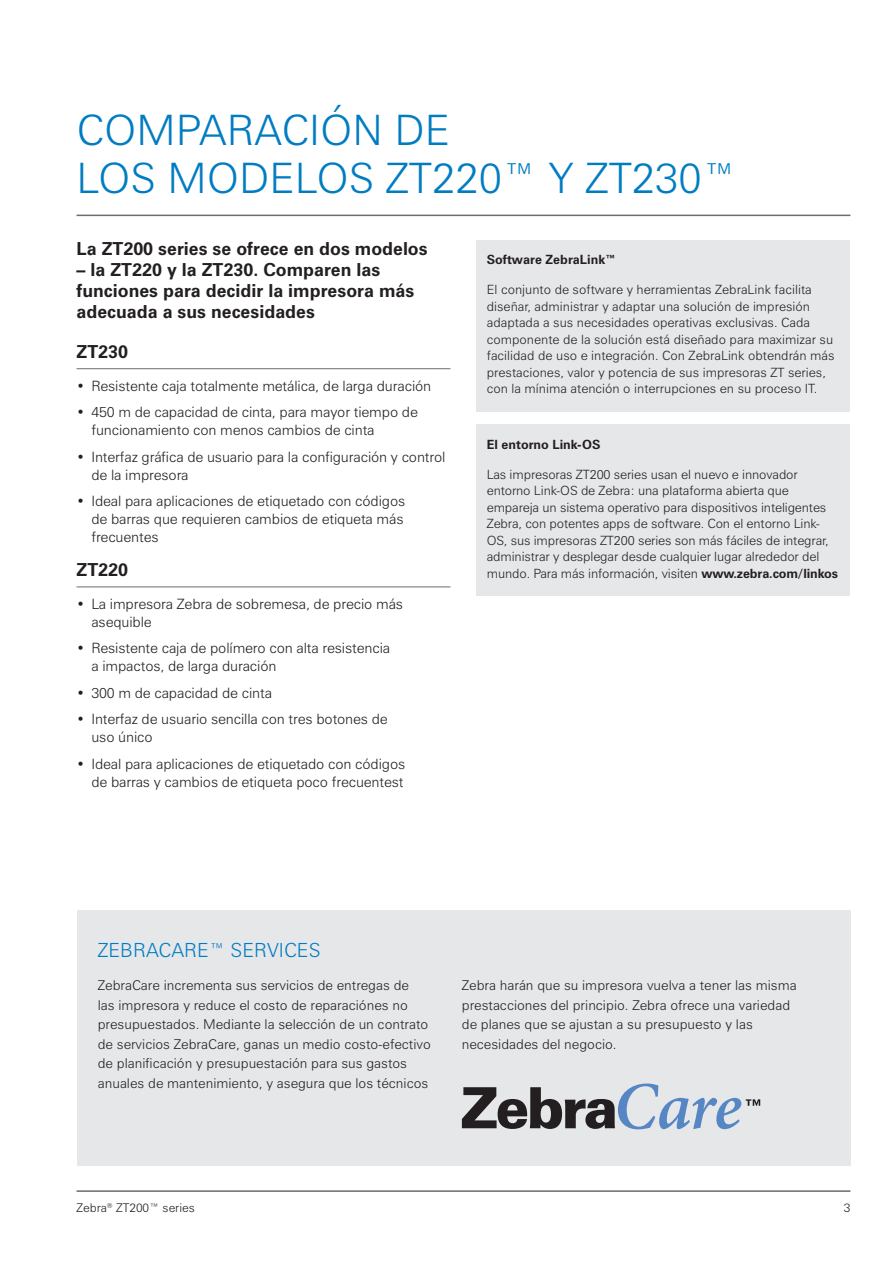
<style>
.page{position:relative;width:893px;height:1263px;background:#fff}
.page>*{position:absolute;margin:0;border:0;box-sizing:border-box;transform-origin:0 0}
.t1{font:300 42px/48px "Zurich BT";color:#007cc2}
.t2{font:300 19.5px "Zurich BT";color:#007cc2}
.t3{font:700 18px/21px "Zurich BT";color:#231f20}
.t4{font:300 14.25px/18px "Zurich BT";letter-spacing:-.01em;color:#231f20}
.t5{font:300 13.5px/19.5px "Zurich BT";color:#231f20}
.t6{font:300 12.75px/16.5px "Zurich BT";color:#231f20}
.t7{font:700 12.75px "Zurich BT";color:#231f20}
.t8{font:300 12px "Zurich BT";color:#231f20}
.s1{font-weight:700}
</style>
<div class="page">
<hr style="left:77px;top:215px;width:773px;height:1px;background:#6c6d70">
<hr style="left:77px;top:1191px;width:773px;height:1px;background:#231f20">
<div style="left:77px;top:910px;width:773px;height:256px;background:#e6e7e9"></div>
<svg style="left:462px;top:1083px;width:298px;height:46px"></svg>
<hr style="left:77px;top:368px;width:373px;height:1px;background:#6c6d70">
<hr style="left:77px;top:586px;width:373px;height:1px;background:#6c6d70">
<div style="left:476px;top:240px;width:374px;height:172px;background:#e6e7e9"></div>
<div style="left:476px;top:425px;width:374px;height:171px;background:#e6e7e9"></div>
<h1 class="t1" style="left:77px;top:106px;width:662px">COMPARACIÓN DE<br>LOS MODELOS ZT220™ Y ZT230™</h1>
<h3 class="t3" style="left:77px;top:237px;width:353px">La ZT200 series se ofrece en dos modelos</h3>
<h3 class="t3" style="left:77px;top:258px;width:339px">– la ZT220 y la ZT230. Comparen las funciones para decidir la impresora más adecuada a sus necesidades</h3>
<h3 class="t3" style="left:77px;top:341px;width:53px">ZT230</h3>
<p class="t4" style="left:77px;top:376px;width:356px">• Resistente caja totalmente metálica, de larga duración</p>
<p class="t4" style="left:91px;top:403px;width:328px;text-indent:-15px">• 450 m de capacidad de cinta, para mayor tiempo de funcionamiento con menos cambios de cinta</p>
<p class="t4" style="left:91px;top:447px;width:356px;text-indent:-15px">• Interfaz gráfica de usuario para la configuración y control de la impresora</p>
<p class="t4" style="left:91px;top:492px;width:315px;text-align:justify;text-indent:-15px">• Ideal para aplicaciones de etiquetado con códigos de barras que requieren cambios de etiqueta más frecuentes</p>
<h3 class="t3" style="left:77px;top:559px;width:53px">ZT220</h3>
<p class="t4" style="left:91px;top:595px;width:313px;text-indent:-15px">• La impresora Zebra de sobremesa, de precio más asequible</p>
<p class="t4" style="left:91px;top:639px;width:300px;text-indent:-15px">• Resistente caja de polímero con alta resistencia a impactos, de larga duración</p>
<p class="t4" style="left:77px;top:684px;width:197px">• 300 m de capacidad de cinta</p>
<p class="t4" style="left:91px;top:710px;width:298px;text-indent:-15px">• Interfaz de usuario sencilla con tres botones de uso único</p>
<p class="t4" style="left:77px;top:755px;width:330px;text-align:right">• Ideal para aplicaciones de etiquetado con códigos de barras y cambios de etiqueta poco frecuentest</p>
<p class="t7" style="left:487px;top:252px;width:131px">Software ZebraLink™</p>
<p class="t6" style="left:487px;top:282px;width:349px">El conjunto de software y herramientas ZebraLink facilita diseñar, administrar y adaptar una solución de impresión adaptada a sus necesidades operativas exclusivas. Cada componente de la solución está diseñado para maximizar su facilidad de uso e integración. Con ZebraLink obtendrán más prestaciones, valor y potencia de sus impresoras ZT series, con la mínima atención o interrupciones en su proceso IT.</p>
<p class="t7" style="left:487px;top:437px;width:115px">El entorno Link-OS</p>
<p class="t6" style="left:487px;top:466px;width:353px">Las impresoras ZT200 series usan el nuevo e innovador entorno Link-OS de Zebra: una plataforma abierta que empareja un sistema operativo para dispositivos inteligentes Zebra, con potentes apps de software. Con el entorno Link-OS, sus impresoras ZT200 series son más fáciles de integrar, administrar y desplegar desde cualquier lugar alrededor del mundo. Para más información, visiten <span class="s1">www.zebra.com/linkos</span></p>
<h2 class="t2" style="left:98px;top:938px;width:224px">ZEBRACARE™ SERVICES</h2>
<p class="t5" style="left:98px;top:976px;width:335px">ZebraCare incrementa sus servicios de entregas de<br>las impresora y reduce el costo de reparaciónes no presupuestados. Mediante la selección de un contrato de servicios ZebraCare, ganas un medio costo-efectivo de planificación y presupuestación para sus gastos anuales de mantenimiento, y asegura que los técnicos</p>
<p class="t5" style="left:462px;top:976px;width:336px">Zebra harán que su impresora vuelva a tener las misma prestacciones del principio. Zebra ofrece una variedad de planes que se ajustan a su presupuesto y las necesidades del negocio.</p>
<p class="t8" style="left:77px;top:1201px;width:120px">Zebra<sup>®</sup> ZT200™ series</p>
<p class="t8" style="left:844px;top:1201px;width:8px">3</p>
</div>
